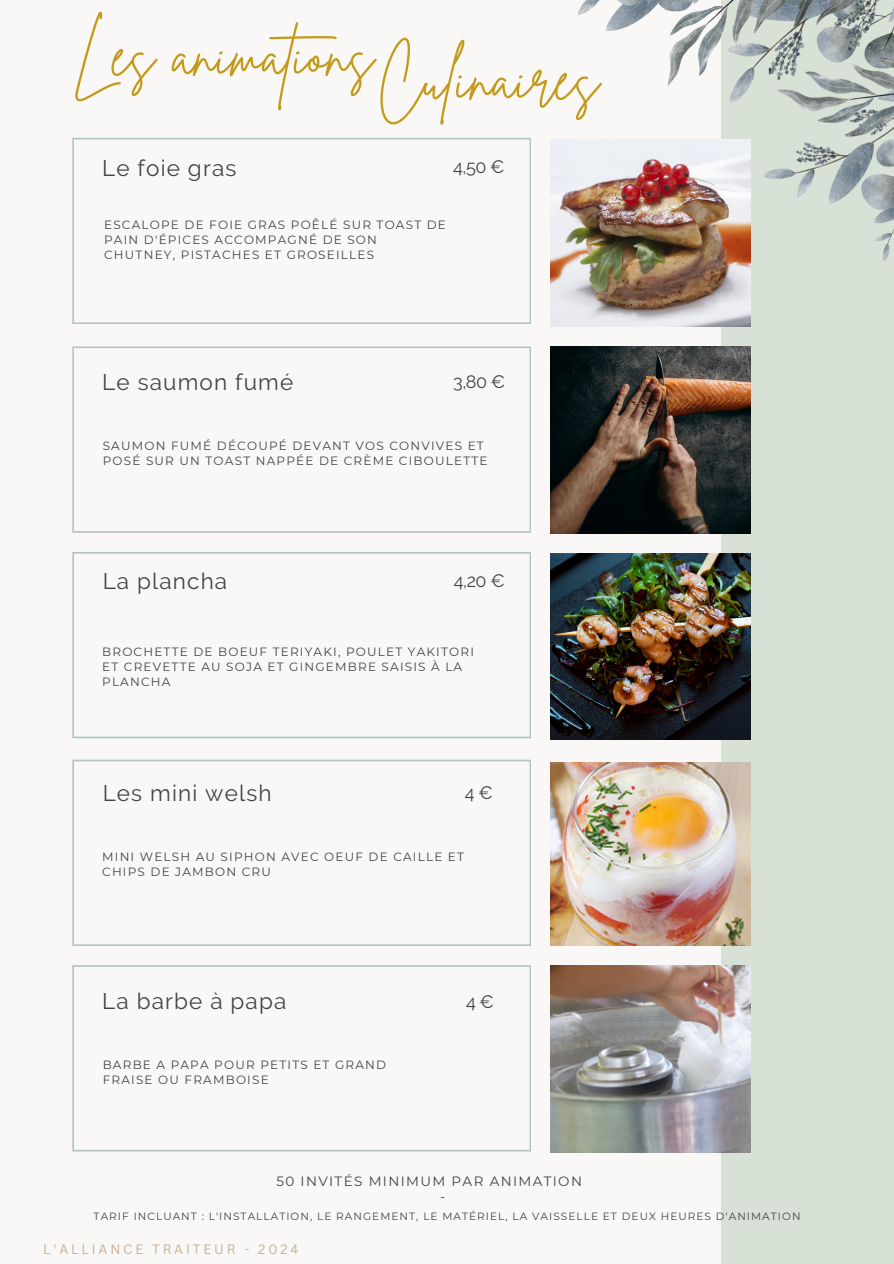
<style>
.page{position:relative;width:894px;height:1264px;background:#fff}
.page>*{position:absolute;margin:0;border:0;box-sizing:border-box;transform-origin:0 0}
.t1{font:60px "Brittany Signature";color:#c49a1c}
.t2{font:22.5px "Raleway";letter-spacing:.05em;color:#444}
.t3{font:18px "Raleway";color:#444}
.t4{font:13.5px "Montserrat";letter-spacing:.1em;color:#444}
.t5{font:13.2px "Canva Sans";letter-spacing:.215em;color:#c7b299}
.t6{font:12px/15px "Montserrat";letter-spacing:.1em;color:#444}
.t7{font:10.5px "Montserrat";letter-spacing:.1em;color:#444}
</style>
<div class="page">
<div style="left:0;top:0;width:893px;height:1263px;background:#faf8f6"></div>
<div style="left:720px;top:0;width:173px;height:1263px;background:#d8e1d6"></div>
<svg style="left:72px;top:138px;width:459px;height:186px"></svg>
<svg style="left:72px;top:346px;width:459px;height:187px"></svg>
<svg style="left:72px;top:552px;width:459px;height:186px"></svg>
<img style="left:550px;top:346px;width:200px;height:187px">
<img style="left:550px;top:553px;width:200px;height:187px">
<svg style="left:72px;top:759px;width:459px;height:187px"></svg>
<img style="left:550px;top:762px;width:200px;height:183px">
<img style="left:550px;top:0;width:343px;height:321px">
<svg style="left:72px;top:965px;width:459px;height:186px"></svg>
<img style="left:550px;top:965px;width:200px;height:186px">
<p class="t1" style="left:72px;top:16px;width:303px">Les animations</p>
<h5 class="t1" style="left:377px;top:40px;width:223px">Culinaires</h5>
<h3 class="t2" style="left:102px;top:154px;width:136px">Le foie gras</h3>
<h3 class="t3" style="left:453px;top:156px;width:53px">4,50 €</h3>
<h1 class="t6" style="left:104px;top:217px;width:343px">ESCALOPE DE FOIE GRAS POÊLÉ SUR TOAST DE<br>PAIN D'ÉPICES ACCOMPAGNÉ DE SON<br>CHUTNEY, PISTACHES ET GROSEILLES</h1>
<h2 class="t2" style="left:102px;top:369px;width:192px">Le saumon fumé</h2>
<h5 class="t3" style="left:453px;top:371px;width:54px">3,80 €</h5>
<h1 class="t6" style="left:103px;top:438px;width:386px">SAUMON FUMÉ DÉCOUPÉ DEVANT VOS CONVIVES ET<br>POSÉ SUR UN TOAST NAPPÉE DE CRÈME CIBOULETTE</h1>
<h3 class="t2" style="left:103px;top:568px;width:126px">La plancha</h3>
<p class="t3" style="left:453px;top:570px;width:53px">4,20 €</p>
<h2 class="t6" style="left:102px;top:643px;width:373px">BROCHETTE DE BOEUF TERIYAKI, POULET YAKITORI<br>ET CREVETTE AU SOJA ET GINGEMBRE SAISIS À LA<br>PLANCHA</h2>
<h5 class="t2" style="left:103px;top:780px;width:170px">Les mini welsh</h5>
<h2 class="t3" style="left:465px;top:782px;width:29px">4€</h2>
<p class="t6" style="left:102px;top:849px;width:363px">MINI WELSH AU SIPHON AVEC OEUF DE CAILLE ET<br>CHIPS DE JAMBON CRU</p>
<h2 class="t2" style="left:102px;top:987px;width:186px">La barbe à papa</h2>
<h3 class="t3" style="left:466px;top:990px;width:29px">4€</h3>
<p class="t6" style="left:103px;top:1056px;width:285px">BARBE A PAPA POUR PETITS ET GRAND<br>FRAISE OU FRAMBOISE</p>
<p class="t4" style="left:276px;top:1172px;width:307px">50 INVITÉS MINIMUM PAR ANIMATION</p>
<h2 class="t7" style="left:94px;top:1209px;width:708px">TARIF INCLUANT : L'INSTALLATION, LE RANGEMENT, LE MATÉRIEL, LA VAISSELLE ET DEUX HEURES D'ANIMATION</h2>
<h3 class="t4" style="left:440px;top:1188px;width:7px">-</h3>
<h5 class="t5" style="left:43px;top:1239px;width:257px">L'ALLIANCE TRAITEUR - 2024</h5>
</div>
